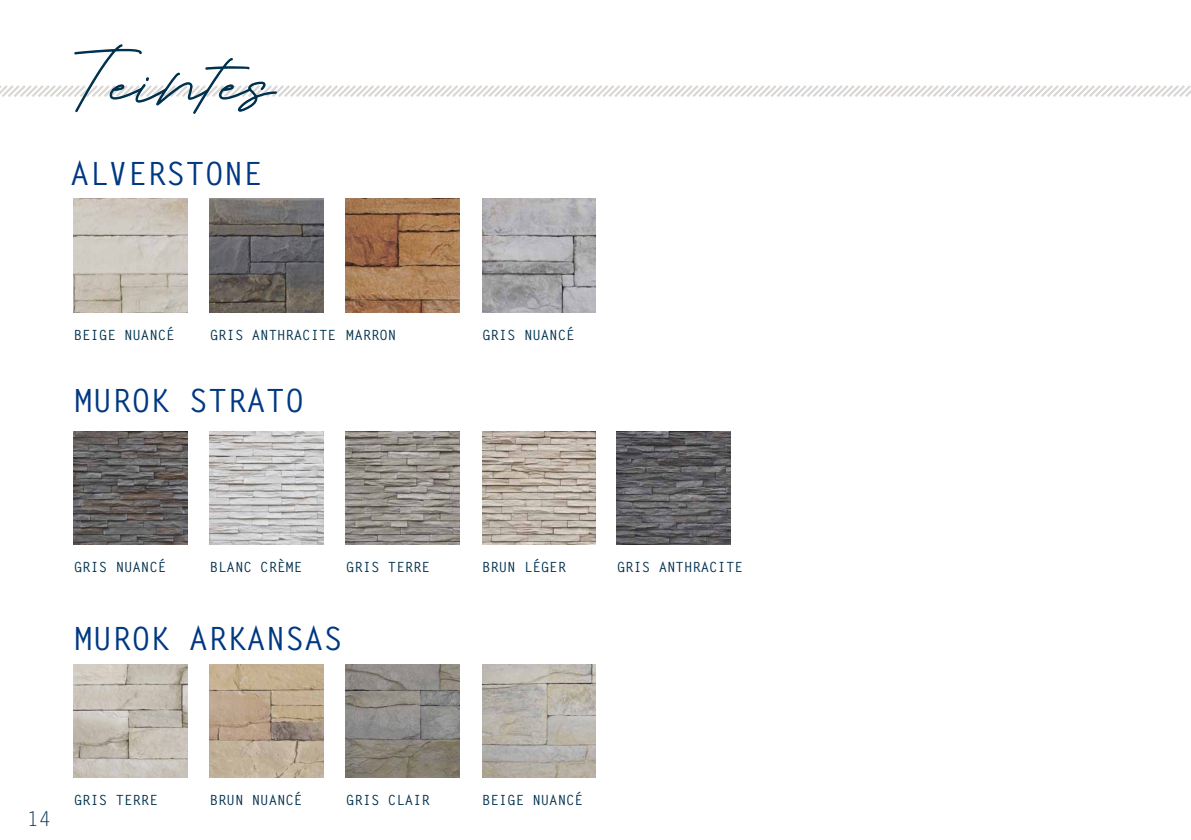
<style>
.page{position:relative;width:1191px;height:840px;background:#fff}
.page>*{position:absolute;margin:0;border:0;box-sizing:border-box;transform-origin:0 0}
.t1{font:700 32px "Letter Gothic Std";color:#003882}
.t2{font:20px "Letter Gothic Std";color:#00314e}
.t3{font:700 14px "Letter Gothic Std";color:#00314e}
</style>
<div class="page">
<svg style="left:0;top:44px;width:1191px;height:70px"></svg>
<img style="left:74px;top:198px;width:113px;height:114px">
<img style="left:74px;top:431px;width:113px;height:113px">
<img style="left:74px;top:664px;width:113px;height:113px">
<img style="left:346px;top:198px;width:113px;height:114px">
<img style="left:346px;top:431px;width:113px;height:113px">
<img style="left:346px;top:664px;width:113px;height:112px">
<img style="left:210px;top:198px;width:113px;height:114px">
<img style="left:210px;top:431px;width:113px;height:113px">
<img style="left:210px;top:664px;width:113px;height:112px">
<img style="left:482px;top:198px;width:113px;height:114px">
<img style="left:617px;top:431px;width:113px;height:113px">
<img style="left:482px;top:431px;width:113px;height:113px">
<img style="left:482px;top:664px;width:113px;height:112px">
<h1 class="t1" style="left:70px;top:153px;width:193px">ALV ERSTONE</h1>
<p class="t3" style="left:74px;top:326px;width:102px">BEI GE NUANCÉ</p>
<p class="t3" style="left:210px;top:326px;width:9px">GRIS</p>
<p class="t3" style="left:252px;top:326px;width:68px">ANTHRACITE</p>
<p class="t3" style="left:346px;top:326px;width:49px">MARRON</p>
<h1 class="t1" style="left:74px;top:380px;width:227px">MU ROK STRATO</h1>
<p class="t3" style="left:482px;top:326px;width:9px">GRIS</p>
<p class="t3" style="left:524px;top:326px;width:52px">NUANCÉ</p>
<p class="t3" style="left:74px;top:558px;width:9px">GRIS</p>
<p class="t3" style="left:116px;top:558px;width:52px">NUANCÉ</p>
<p class="t3" style="left:210px;top:558px;width:84px">BLANC CRÈME</p>
<p class="t3" style="left:346px;top:558px;width:9px">GRIS</p>
<p class="t3" style="left:388px;top:558px;width:10px">TERRE</p>
<p class="t3" style="left:482px;top:558px;width:76px">BRUN LÉGER</p>
<p class="t3" style="left:617px;top:558px;width:9px">GRIS</p>
<p class="t3" style="left:659px;top:558px;width:68px">ANTHRACITE</p>
<h1 class="t1" style="left:74px;top:618px;width:270px">MU ROK ARKANSAS</h1>
<h2 class="t2" style="left:27px;top:807px;width:25px">14</h2>
<p class="t3" style="left:74px;top:790px;width:9px">GRIS</p>
<p class="t3" style="left:116px;top:790px;width:10px">TERRE</p>
<p class="t3" style="left:210px;top:790px;width:94px">BRUN NUANCÉ</p>
<p class="t3" style="left:346px;top:790px;width:9px">GRIS</p>
<p class="t3" style="left:388px;top:790px;width:26px">CLAIR</p>
<p class="t3" style="left:482px;top:790px;width:102px">BEI GE NUANCÉ</p>
</div>
